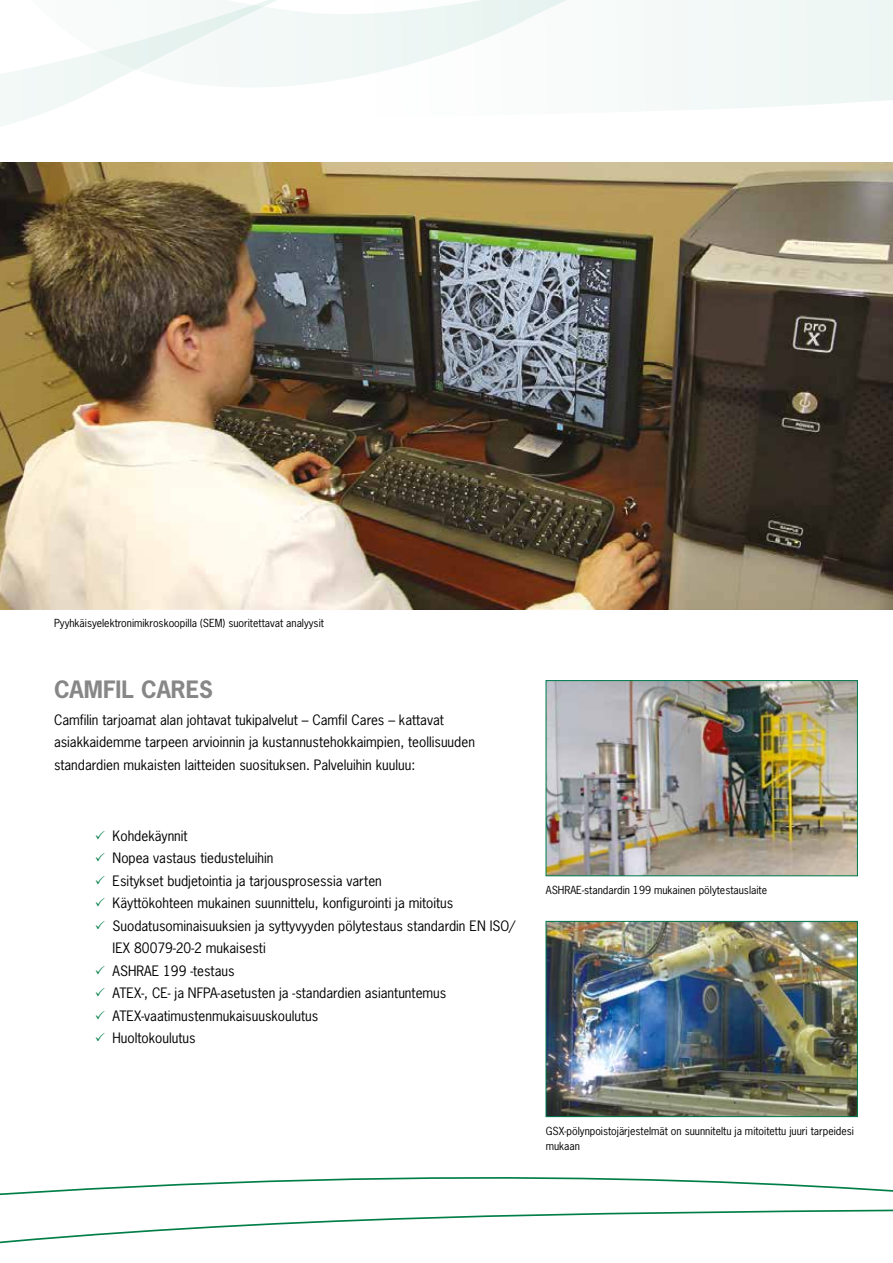
<style>
.page{position:relative;width:893px;height:1263px;background:#fff}
.page>*{position:absolute;margin:0;border:0;box-sizing:border-box;transform-origin:0 0}
.t1{font:700 22.5px "News Gothic Std";color:#878787}
.t2{font:13.5px/22.5px "News Gothic Std";color:#000}
.t3{font:10.5px/15px "News Gothic Std";color:#000}
</style>
<div class="page">
<img style="left:0;top:194px;width:893px;height:415px">
<img style="left:548px;top:682px;width:308px;height:192px">
<div style="left:546px;top:680px;width:312px;height:196px;border:1px solid #007a4e"></div>
<img style="left:548px;top:923px;width:308px;height:192px">
<div style="left:546px;top:921px;width:312px;height:196px;border:1px solid #007a4e"></div>
<svg style="left:0;top:175px;width:893px;height:19px;background:#9e8958"></svg>
<svg style="left:0;top:0;width:893px;height:175px"></svg>
<svg style="left:0;top:1177px;width:893px;height:67px"></svg>
<p class="t3" style="left:54px;top:616px;width:271px">Pyyhkäisyelektronimikroskoopilla (SEM) suoritettavat analyysit</p>
<h1 class="t1" style="left:54px;top:674px;width:161px">CAMFIL CARES</h1>
<p class="t2" style="left:54px;top:708px;width:422px">Camfilin tarjoamat alan johtavat tukipalvelut – Camfil Cares – kattavat asiakkaidemme tarpeen arvioinnin ja kustannustehokkaimpien, teollisuuden standardien mukaisten laitteiden suosituksen. Palveluihin kuuluu:</p>
<p class="t2" style="left:113px;top:824px;width:404px">Kohdekäynnit<br>Nopea vastaus tiedusteluihin<br>Esitykset budjetointia ja tarjousprosessia varten<br>Käyttökohteen mukainen suunnittelu, konfigurointi ja mitoitus Suodatusominaisuuksien ja syttyvyyden pölytestaus standardin EN ISO/ IEX 80079-20-2 mukaisesti<br>ASHRAE 199 -testaus<br>ATEX-, CE- ja NFPA-asetusten ja -standardien asiantuntemus ATEX-vaatimustenmukaisuuskoulutus<br>Huoltokoulutus</p>
<p class="t3" style="left:546px;top:883px;width:223px">ASHRAE-standardin 199 mukainen pölytestauslaite</p>
<p class="t3" style="left:546px;top:1123px;width:310px">GSX-pölynpoistojärjestelmät on suunniteltu ja mitoitettu juuri tarpeidesi mukaan</p>
</div>
